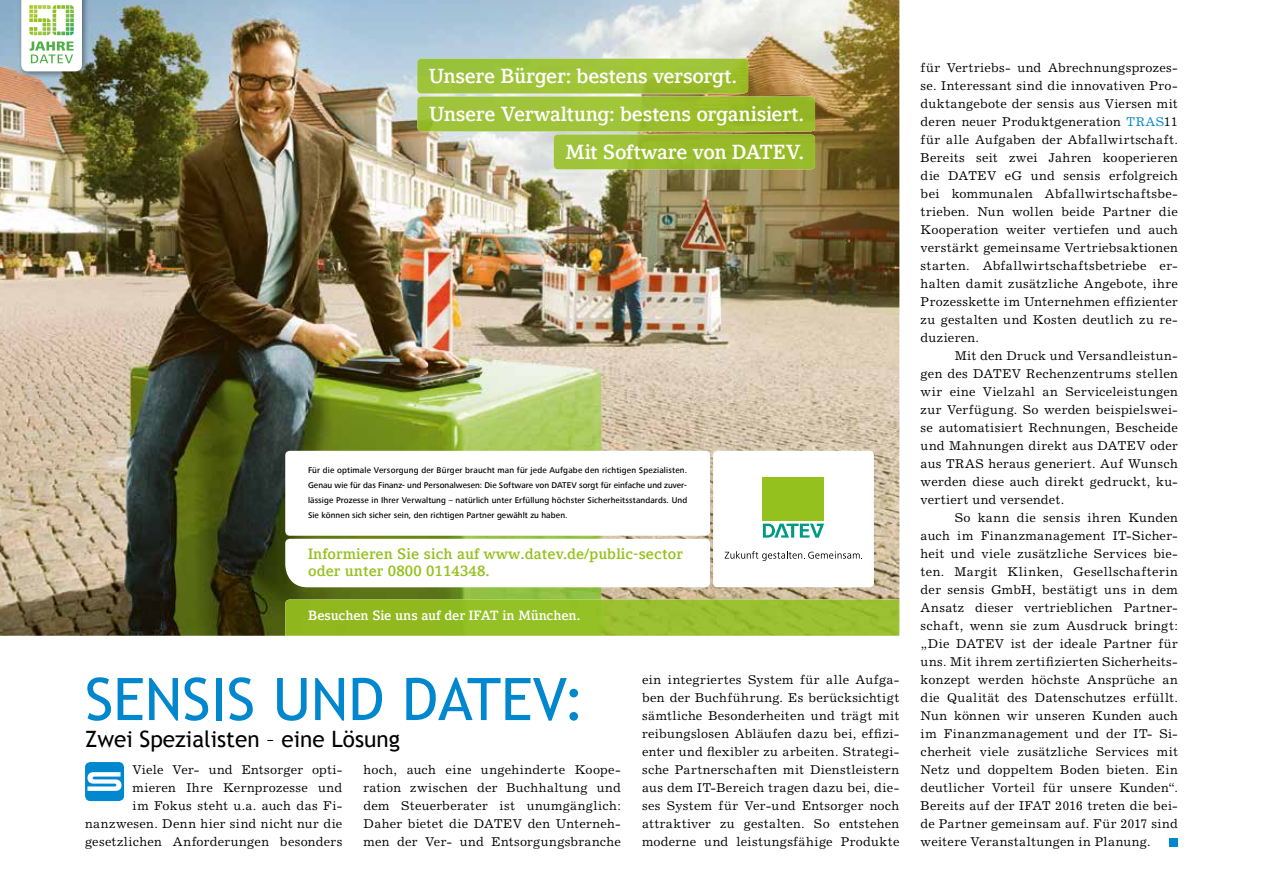
<style>
.page{position:relative;width:1263px;height:893px;background:#fff}
.page>*{position:absolute;margin:0;border:0;box-sizing:border-box;transform-origin:0 0}
.t1{font:58.8px "Trebuchet MS";color:#0087ce}
.t2{font:22.5px "Trebuchet MS";color:#000}
.t3{font:700 20.4px "Compatil DATEV";letter-spacing:-.015em;color:#fff}
.t4{font:700 15px/17.1px "Compatil DATEV";letter-spacing:.01em;color:#95c11f}
.t5{font:700 13.35px "Compatil DATEV";letter-spacing:-.005em;color:#fff}
.t6{font:12.75px/18px "Excelsior";letter-spacing:.025em;color:#000;text-align:justify}
.t7{font:500 8.55px/15px "Frutiger Next Com";letter-spacing:.01em;color:#000;text-align:justify}
.s1{color:#0087ce}
</style>
<div class="page">
<img style="left:0;top:0;width:899px;height:636px">
<img style="left:417px;top:59px;width:331px;height:34px">
<img style="left:417px;top:97px;width:398px;height:34px">
<img style="left:554px;top:134px;width:261px;height:35px">
<img style="left:18px;top:0;width:71px;height:78px">
<svg style="left:21px;top:0;width:61px;height:71px"></svg>
<div style="left:285px;top:451px;width:425px;height:85px;background:#fff;border-radius:5px"></div>
<svg style="left:285px;top:539px;width:425px;height:48px"></svg>
<div style="left:713px;top:451px;width:161px;height:136px;background:#fff;border-radius:5px"></div>
<svg style="left:763px;top:524px;width:61px;height:14px"></svg>
<div style="left:763px;top:477px;width:61px;height:43px;background:#95c11f"></div>
<svg style="left:725px;top:551px;width:137px;height:10px"></svg>
<img style="left:285px;top:599px;width:614px;height:37px">
<div style="left:85px;top:762px;width:39px;height:39px;background:#0087ce;border-radius:5px"></div>
<svg style="left:87px;top:772px;width:35px;height:19px"></svg>
<div style="left:1169px;top:838px;width:9px;height:9px;background:#0087ce"></div>
<h3 class="t3" style="left:429px;top:64px;width:310px">Unsere Bürger: bestens versorgt.</h3>
<h3 class="t3" style="left:429px;top:102px;width:377px">Unsere Verwaltung: bestens organisiert.</h3>
<h3 class="t3" style="left:565px;top:140px;width:240px">Mit Software von DATEV.</h3>
<p class="t7" style="left:308px;top:463px;width:381px">Für die optimale Versorgung der Bürger braucht man für jede Aufgabe den richtigen Spezialisten.<br>Genau wie für das Finanz- und Personalwesen: Die Software von DATEV sorgt für einfache und zuver&shy;lässige Prozesse in Ihrer Verwaltung – natürlich unter Erfüllung höchster Sicherheitsstandards. Und Sie können sich sicher sein, den richtigen Partner gewählt zu haben.</p>
<p class="t4" style="left:308px;top:546px;width:376px">Informieren Sie sich auf www.datev.de/public-sector oder unter 0800 0114348.</p>
<p class="t5" style="left:308px;top:608px;width:274px">Besuchen Sie uns auf der IFAT in München.</p>
<h1 class="t1" style="left:85px;top:665px;width:502px">SENSIS UND DATEV:</h1>
<h2 class="t2" style="left:85px;top:726px;width:316px">Zwei Spezialisten – eine Lösung</h2>
<p class="t6" style="left:85px;top:761px;width:259px;text-align:right">Viele Ver- und Entsorger opti-<br>mieren Ihre Kernprozesse und<br>im Fokus steht u.a. auch das Fi&shy;nanzwesen. Denn hier sind nicht nur die gesetzlichen Anforderungen besonders</p>
<p class="t6" style="left:364px;top:761px;width:259px">hoch, auch eine ungehinderte Koope&shy;ration zwischen der Buchhaltung und dem Steuerberater ist unumgänglich:<br>Daher bietet die DATEV den Unterneh&shy;men der Ver- und Entsorgungsbranche</p>
<p class="t6" style="left:642px;top:671px;width:259px">ein integriertes System für alle Aufga&shy;ben der Buchführung. Es berücksichtigt sämtliche Besonderheiten und trägt mit reibungslosen Abläufen dazu bei, effizi&shy;enter und flexibler zu arbeiten. Strategi&shy;sche Partnerschaften mit Dienstleistern aus dem IT-Bereich tragen dazu bei, die&shy;ses System für Ver-und Entsorger noch attraktiver zu gestalten. So entstehen moderne und leistungsfähige Produkte</p>
<p class="t6" style="left:921px;top:59px;width:259px">für Vertriebs- und Abrechnungsprozes&shy;se. Interessant sind die innovativen Pro&shy;duktangebote der sensis aus Viersen mit deren neuer Produktgeneration <span class="s1">TRAS</span>11 für alle Aufgaben der Abfallwirtschaft.<br>Bereits seit zwei Jahren kooperieren die DATEV eG und sensis erfolgreich bei kommunalen Abfallwirtschaftsbe&shy;trieben. Nun wollen beide Partner die Kooperation weiter vertiefen und auch verstärkt gemeinsame Vertriebsaktionen starten. Abfallwirtschaftsbetriebe er&shy;halten damit zusätzliche Angebote, ihre Prozesskette im Unternehmen effizienter zu gestalten und Kosten deutlich zu re&shy;duzieren.</p>
<p class="t6" style="left:921px;top:347px;width:259px;text-indent:34px">Mit den Druck und Versandleistun&shy;gen des DATEV Rechenzentrums stellen wir eine Vielzahl an Serviceleistungen zur Verfügung. So werden beispielswei&shy;se automatisiert Rechnungen, Bescheide und Mahnungen direkt aus DATEV oder aus TRAS heraus generiert. Auf Wunsch werden diese auch direkt gedruckt, ku&shy;vertiert und versendet.</p>
<p class="t6" style="left:921px;top:509px;width:259px;text-indent:34px">So kann die sensis ihren Kunden auch im Finanzmanagement IT-Sicher&shy;heit und viele zusätzliche Services bie&shy;ten. Margit Klinken, Gesellschafterin der sensis GmbH, bestätigt uns in dem Ansatz dieser vertrieblichen Partner&shy;schaft, wenn sie zum Ausdruck bringt: „Die DATEV ist der ideale Partner für uns. Mit ihrem zertifizierten Sicherheits&shy;konzept werden höchste Ansprüche an die Qualität des Datenschutzes erfüllt.<br>Nun können wir unseren Kunden auch im Finanzmanagement und der IT- Si&shy;cherheit viele zusätzliche Services mit Netz und doppeltem Boden bieten. Ein deutlicher Vorteil für unsere Kunden“.<br>Bereits auf der IFAT 2016 treten die bei&shy;de Partner gemeinsam auf. Für 2017 sind weitere Veranstaltungen in Planung.</p>
</div>
